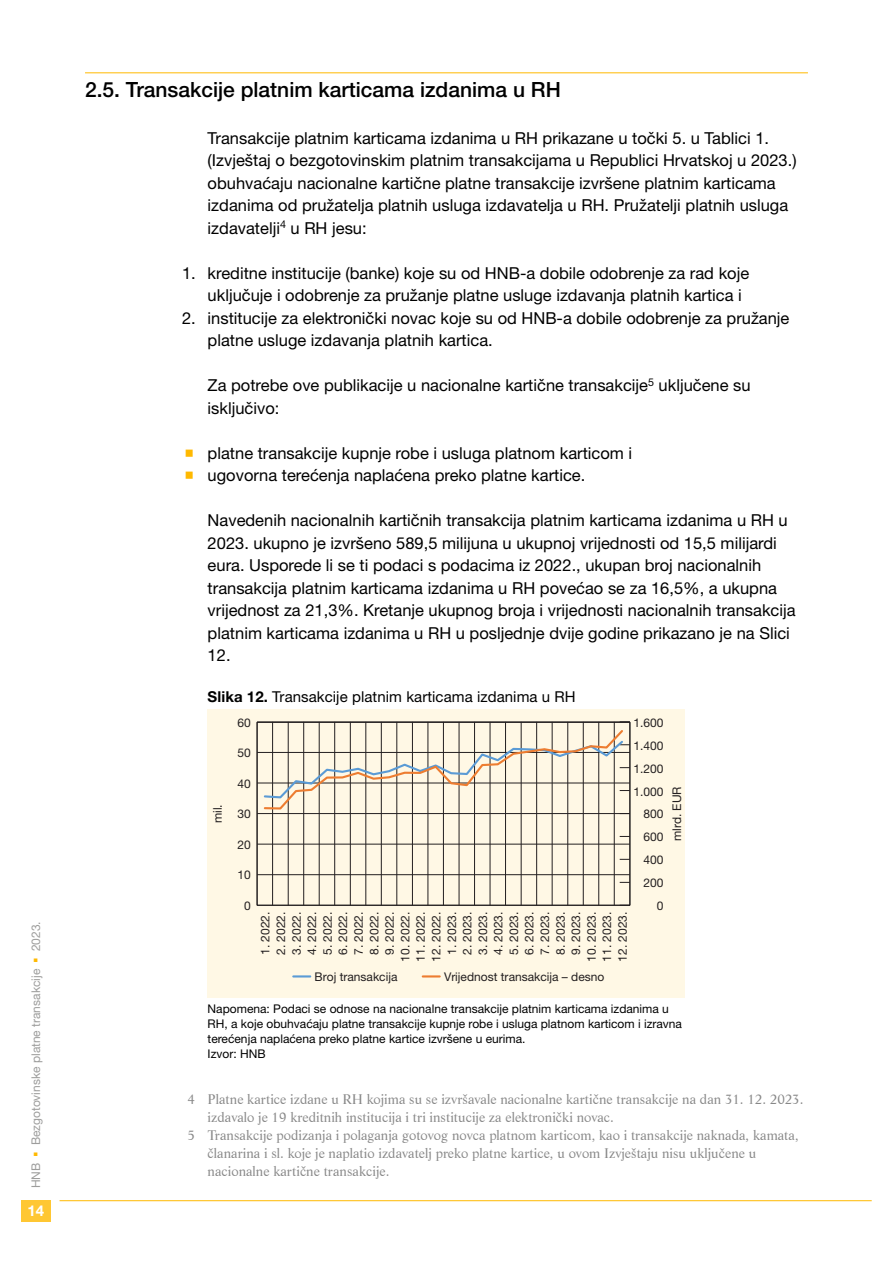
<style>
.page{position:relative;width:893px;height:1263px;background:#fff}
.page>*{position:absolute;margin:0;border:0;box-sizing:border-box;transform-origin:0 0}
.t1{font:500 21px "Helvetica Neue LT Pro";color:#000}
.t2{font:16.5px/22.5px "Helvetica Neue LT Pro";color:#000}
.t3{font:15px "Helvetica Neue LT Pro";letter-spacing:.005em;color:#000}
.t4{font:700 15px "Helvetica Neue LT Pro";color:#fff}
.t5{font:13.5px "Life L2";color:#878787}
.t6{font:12px "Helvetica Neue LT Pro";color:#231f20}
.t7{font:12px/15px "Helvetica Neue LT Pro";color:#000}
.t8{font:12px "Helvetica Neue LT Pro";color:#9d9d9c}
.s1{color:#ffb900}
.s2{font-weight:700}
</style>
<div class="page">
<div style="left:21px;top:1200px;width:30px;height:21px;background:#ffc733"></div>
<hr style="left:60px;top:1200px;width:812px;height:1px;background:#ffb900">
<hr style="left:85px;top:72px;width:723px;height:1px;background:#ffb900">
<div style="left:208px;top:710px;width:477px;height:288px;background:#fff8e5"></div>
<hr style="left:257px;top:722px;width:373px;height:1px;background:#231f20">
<hr style="left:257px;top:752px;width:373px;height:1px;background:#231f20">
<hr style="left:257px;top:783px;width:373px;height:1px;background:#231f20">
<hr style="left:257px;top:813px;width:373px;height:1px;background:#231f20">
<hr style="left:257px;top:844px;width:373px;height:1px;background:#231f20">
<hr style="left:257px;top:874px;width:373px;height:1px;background:#231f20">
<hr style="left:257px;top:905px;width:373px;height:1px;background:#231f20">
<hr style="left:630px;top:722px;width:1px;height:183px;background:#231f20">
<hr style="left:614px;top:722px;width:1px;height:183px;background:#231f20">
<hr style="left:598px;top:722px;width:1px;height:183px;background:#231f20">
<hr style="left:583px;top:722px;width:1px;height:183px;background:#231f20">
<hr style="left:567px;top:722px;width:1px;height:183px;background:#231f20">
<hr style="left:552px;top:722px;width:1px;height:183px;background:#231f20">
<hr style="left:536px;top:722px;width:1px;height:183px;background:#231f20">
<hr style="left:521px;top:722px;width:1px;height:183px;background:#231f20">
<hr style="left:505px;top:722px;width:1px;height:183px;background:#231f20">
<hr style="left:490px;top:722px;width:1px;height:183px;background:#231f20">
<hr style="left:474px;top:722px;width:1px;height:183px;background:#231f20">
<hr style="left:459px;top:722px;width:1px;height:183px;background:#231f20">
<hr style="left:443px;top:722px;width:1px;height:183px;background:#231f20">
<hr style="left:428px;top:722px;width:1px;height:183px;background:#231f20">
<hr style="left:412px;top:722px;width:1px;height:183px;background:#231f20">
<hr style="left:397px;top:722px;width:1px;height:183px;background:#231f20">
<hr style="left:381px;top:722px;width:1px;height:183px;background:#231f20">
<hr style="left:366px;top:722px;width:1px;height:183px;background:#231f20">
<hr style="left:350px;top:722px;width:1px;height:183px;background:#231f20">
<hr style="left:334px;top:722px;width:1px;height:183px;background:#231f20">
<hr style="left:319px;top:722px;width:1px;height:183px;background:#231f20">
<hr style="left:303px;top:722px;width:1px;height:183px;background:#231f20">
<hr style="left:288px;top:722px;width:1px;height:183px;background:#231f20">
<hr style="left:272px;top:722px;width:1px;height:183px;background:#231f20">
<hr style="left:257px;top:722px;width:1px;height:183px;background:#231f20">
<svg style="left:263px;top:722px;width:367px;height:92px"></svg>
<svg style="left:293px;top:975px;width:17px;height:2px"></svg>
<svg style="left:423px;top:975px;width:17px;height:2px"></svg>
<p class="t8" style="left:28px;top:1188px;width:269px;rotate:-90deg">HNB <span class="s1">▪</span> Bezgotovinske platne transakcije <span class="s1">▪</span> 2023.</p>
<p class="t4" style="left:27px;top:1201px;width:18px">14</p>
<p class="t1" style="left:85px;top:77px;width:477px">2.5. Transakcije platnim karticama izdanima u RH</p>
<p class="t2" style="left:208px;top:126px;width:590px">Transakcije platnim karticama izdanima u RH prikazane u točki 5. u Tablici 1. (Izvještaj o bezgotovinskim platnim transakcijama u Republici Hrvatskoj u 2023.) obuhvaćaju nacionalne kartične platne transakcije izvršene platnim karticama izdanima od pružatelja platnih usluga izdavatelja u RH. Pružatelji platnih usluga izdavatelji<sup>4</sup> u RH jesu:</p>
<p class="t2" style="left:208px;top:261px;width:543px;text-indent:-26px">1. kreditne institucije (banke) koje su od HNB-a dobile odobrenje za rad koje uključuje i odobrenje za pružanje platne usluge izdavanja platnih kartica i</p>
<p class="t2" style="left:208px;top:306px;width:583px;text-indent:-26px">2. institucije za elektronički novac koje su od HNB-a dobile odobrenje za pružanje platne usluge izdavanja platnih kartica.</p>
<p class="t2" style="left:208px;top:374px;width:544px">Za potrebe ove publikacije u nacionalne kartične transakcije<sup>5</sup> uključene su isključivo:</p>
<p class="t2" style="left:208px;top:441px;width:426px">platne transakcije kupnje robe i usluga platnom karticom i ugovorna terećenja naplaćena preko platne kartice.</p>
<p class="t2" style="left:208px;top:509px;width:589px">Navedenih nacionalnih kartičnih transakcija platnim karticama izdanima u RH u 2023. ukupno je izvršeno 589,5 milijuna u ukupnoj vrijednosti od 15,5 milijardi eura. Usporede li se ti podaci s podacima iz 2022., ukupan broj nacionalnih transakcija platnim karticama izdanima u RH povećao se za 16,5%, a ukupna vrijednost za 21,3%. Kretanje ukupnog broja i vrijednosti nacionalnih transakcija platnim karticama izdanima u RH u posljednje dvije godine prikazano je na Slici 12.</p>
<p class="t3" style="left:208px;top:687px;width:370px"><span class="s2">Slika 12.</span> Transakcije platnim karticama izdanima u RH</p>
<p class="t6" style="left:210px;top:823px;width:20px;rotate:-90deg">mil.</p>
<p class="t6" style="left:237px;top:715px;width:15px">60</p>
<p class="t6" style="left:237px;top:746px;width:15px">50</p>
<p class="t6" style="left:237px;top:776px;width:15px">40</p>
<p class="t6" style="left:237px;top:807px;width:15px">30</p>
<p class="t6" style="left:237px;top:837px;width:15px">20</p>
<p class="t6" style="left:237px;top:868px;width:15px">10</p>
<p class="t6" style="left:244px;top:898px;width:8px">0</p>
<p class="t6" style="left:633px;top:715px;width:32px">1.600</p>
<p class="t6" style="left:633px;top:738px;width:32px">1.400</p>
<p class="t6" style="left:633px;top:761px;width:32px">1.200</p>
<p class="t6" style="left:633px;top:784px;width:32px">1.000</p>
<p class="t6" style="left:643px;top:807px;width:22px">800</p>
<p class="t6" style="left:643px;top:829px;width:22px">600</p>
<p class="t6" style="left:643px;top:852px;width:22px">400</p>
<p class="t6" style="left:643px;top:875px;width:22px">200</p>
<p class="t6" style="left:657px;top:898px;width:8px">0</p>
<p class="t6" style="left:258px;top:955px;width:45px;rotate:-90deg">1. 2022.</p>
<p class="t6" style="left:273px;top:955px;width:45px;rotate:-90deg">2. 2022.</p>
<p class="t6" style="left:289px;top:955px;width:45px;rotate:-90deg">3. 2022.</p>
<p class="t6" style="left:305px;top:955px;width:45px;rotate:-90deg">4. 2022.</p>
<p class="t6" style="left:320px;top:955px;width:45px;rotate:-90deg">5. 2022.</p>
<p class="t6" style="left:336px;top:955px;width:45px;rotate:-90deg">6. 2022.</p>
<p class="t6" style="left:351px;top:955px;width:45px;rotate:-90deg">7. 2022.</p>
<p class="t6" style="left:367px;top:955px;width:45px;rotate:-90deg">8. 2022.</p>
<p class="t6" style="left:382px;top:955px;width:45px;rotate:-90deg">9. 2022.</p>
<p class="t6" style="left:398px;top:962px;width:52px;rotate:-90deg">10. 2022.</p>
<p class="t6" style="left:413px;top:962px;width:52px;rotate:-90deg">11. 2022.</p>
<p class="t6" style="left:429px;top:962px;width:52px;rotate:-90deg">12. 2022.</p>
<p class="t6" style="left:444px;top:955px;width:45px;rotate:-90deg">1. 2023.</p>
<p class="t6" style="left:460px;top:955px;width:45px;rotate:-90deg">2. 2023.</p>
<p class="t6" style="left:475px;top:955px;width:45px;rotate:-90deg">3. 2023.</p>
<p class="t6" style="left:491px;top:955px;width:45px;rotate:-90deg">4. 2023.</p>
<p class="t6" style="left:506px;top:955px;width:45px;rotate:-90deg">5. 2023.</p>
<p class="t6" style="left:522px;top:955px;width:45px;rotate:-90deg">6. 2023.</p>
<p class="t6" style="left:537px;top:955px;width:45px;rotate:-90deg">7. 2023.</p>
<p class="t6" style="left:553px;top:955px;width:45px;rotate:-90deg">8. 2023.</p>
<p class="t6" style="left:569px;top:955px;width:45px;rotate:-90deg">9. 2023.</p>
<p class="t6" style="left:584px;top:962px;width:52px;rotate:-90deg">10. 2023.</p>
<p class="t6" style="left:600px;top:962px;width:52px;rotate:-90deg">11. 2023.</p>
<p class="t6" style="left:615px;top:962px;width:52px;rotate:-90deg">12. 2023.</p>
<p class="t6" style="left:315px;top:970px;width:84px">Broj transakcija</p>
<p class="t6" style="left:444px;top:970px;width:162px">Vrijednost transakcija – desno</p>
<p class="t6" style="left:669px;top:841px;width:56px;rotate:-90deg">mlrd. EUR</p>
<p class="t7" style="left:208px;top:1000px;width:476px">Napomena: Podaci se odnose na nacionalne transakcije platnim karticama izdanima u RH, a koje obuhvaćaju platne transakcije kupnje robe i usluga platnom karticom i izravna terećenja naplaćena preko platne kartice izvršene u eurima.<br>Izvor: HNB</p>
<p class="t5" style="left:187px;top:1090px;width:618px">4 Platne kartice izdane u RH kojima su se izvršavale nacionalne kartične transakcije na dan 31. 12. 2023.</p>
<p class="t5" style="left:208px;top:1108px;width:408px">izdavalo je 19 kreditnih institucija i tri institucije za elektronički novac.</p>
<p class="t5" style="left:187px;top:1126px;width:613px">5 Transakcije podizanja i polaganja gotovog novca platnom karticom, kao i transakcije naknada, kamata,</p>
<p class="t5" style="left:208px;top:1144px;width:550px">članarina i sl. koje je naplatio izdavatelj preko platne kartice, u ovom Izvještaju nisu uključene u</p>
<p class="t5" style="left:208px;top:1162px;width:183px">nacionalne kartične transakcije.</p>
</div>
